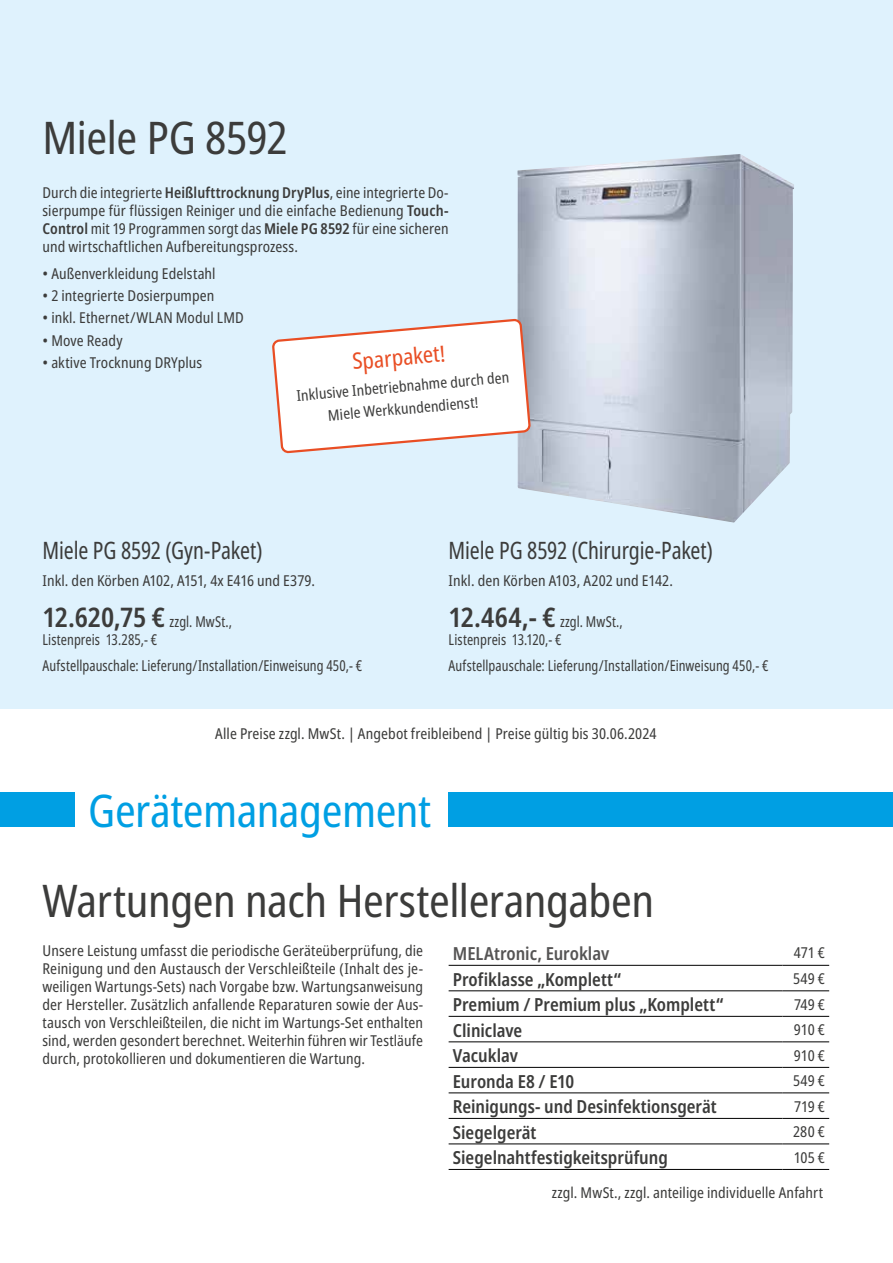
<style>
.page{position:relative;width:893px;height:1263px;background:#fff}
.page>*{position:absolute;margin:0;border:0;box-sizing:border-box;transform-origin:0 0}
.t1{font:condensed 45px "Noto Sans";letter-spacing:-.01em;color:#3c3c3b}
.t2{font:condensed 45px "Noto Sans";letter-spacing:-.01em;color:#009fe3}
.t3{font:condensed 24px "Noto Sans";letter-spacing:-.005em;color:#3c3c3b;scale:.9 1}
.t4{font:condensed 22.5px "Noto Sans";color:#e94e24}
.t5{font:600 condensed 18px "Noto Sans";color:#3c3c3b}
.t6{font:600 condensed 18px "Noto Sans";color:#555454}
.t7{font:condensed 15px/18px "Noto Sans";letter-spacing:.005em;color:#3c3c3b;text-align:justify}
.t8{font:condensed 15px/18px "Noto Sans";letter-spacing:.005em;color:#3c3c3b;scale:.9 1}
.s1{font-weight:600}
.s2{font-weight:600;font-size:27px}
</style>
<div class="page">
<div style="left:0;top:0;width:893px;height:708px;background:#dff2fd"></div>
<img style="left:517px;top:154px;width:277px;height:369px">
<svg style="left:273px;top:320px;width:257px;height:132px;background:#f7f3f3"></svg>
<hr style="left:449px;top:965px;width:333px;height:1px;background:#000">
<hr style="left:782px;top:965px;width:47px;height:1px;background:#000">
<hr style="left:449px;top:990px;width:333px;height:1px;background:#000">
<hr style="left:782px;top:990px;width:47px;height:1px;background:#000">
<hr style="left:449px;top:1016px;width:333px;height:1px;background:#000">
<hr style="left:782px;top:1016px;width:47px;height:1px;background:#000">
<hr style="left:449px;top:1041px;width:333px;height:1px;background:#000">
<hr style="left:782px;top:1041px;width:47px;height:1px;background:#000">
<hr style="left:449px;top:1067px;width:333px;height:1px;background:#000">
<hr style="left:782px;top:1067px;width:47px;height:1px;background:#000">
<hr style="left:449px;top:1093px;width:333px;height:1px;background:#000">
<hr style="left:782px;top:1093px;width:47px;height:1px;background:#000">
<hr style="left:449px;top:1118px;width:333px;height:1px;background:#000">
<hr style="left:782px;top:1118px;width:47px;height:1px;background:#000">
<hr style="left:449px;top:1144px;width:333px;height:1px;background:#000">
<hr style="left:782px;top:1144px;width:47px;height:1px;background:#000">
<hr style="left:449px;top:1169px;width:333px;height:1px;background:#000">
<hr style="left:782px;top:1169px;width:47px;height:1px;background:#000">
<div style="left:449px;top:792px;width:444px;height:35px;background:#009fe3"></div>
<div style="left:0;top:792px;width:74px;height:35px;background:#009fe3"></div>
<h1 class="t1" style="left:43px;top:106px;width:247px">Miele PG 8592</h1>
<p class="t7" style="left:43px;top:184px;width:408px">Durch die integrierte <span class="s1">Heißlufttrocknung DryPlus</span>, eine integrierte Do&shy;sierpumpe für flüssigen Reiniger und die einfache Bedienung <span class="s1">Touch-Control</span> mit 19 Programmen sorgt das <span class="s1">Miele PG 8592</span> für eine sicheren und wirtschaftlichen Aufbereitungsprozess.</p>
<p class="t7" style="left:43px;top:265px;width:175px">• Außenverkleidung Edelstahl</p>
<p class="t7" style="left:43px;top:287px;width:173px">• 2 integrierte Dosierpumpen</p>
<p class="t7" style="left:43px;top:309px;width:203px">• inkl. Ethernet/WLAN Modul LMD</p>
<p class="t7" style="left:43px;top:332px;width:82px">• Move Ready</p>
<p class="t7" style="left:43px;top:354px;width:161px">• aktive Trocknung DRYplus</p>
<h3 class="t4" style="left:351px;top:346px;width:95px;rotate:-5deg">Sparpaket!</h3>
<p class="t7" style="left:296px;top:385px;width:215px;line-height:22.2px;text-align:center;rotate:-5deg">Inklusive Inbetriebnahme durch den<br>Miele Werkkundendienst!</p>
<h2 class="t3" style="left:43px;top:534px;width:246px">Miele PG 8592 (Gyn-Paket)</h2>
<p class="t7" style="left:43px;top:572px;width:274px">Inkl. den Körben A102, A151, 4x E416 und E379.</p>
<p class="t8" style="left:43px;top:612px;width:212px"><span class="s2">12.620,75 €</span> zzgl. MwSt.,<br>Listenpreis 13.285,- €</p>
<p class="t8" style="left:43px;top:657px;width:357px">Aufstellpauschale: Lieferung/Installation/Einweisung 450,- €</p>
<h2 class="t3" style="left:449px;top:534px;width:295px">Miele PG 8592 (Chirurgie-Paket)</h2>
<p class="t7" style="left:449px;top:572px;width:226px">Inkl. den Körben A103, A202 und E142.</p>
<p class="t8" style="left:449px;top:612px;width:195px"><span class="s2">12.464,- €</span> zzgl. MwSt.,<br>Listenpreis 13.120,- €</p>
<p class="t8" style="left:449px;top:657px;width:357px">Aufstellpauschale: Lieferung/Installation/Einweisung 450,- €</p>
<p class="t7" style="left:215px;top:725px;width:443px">Alle Preise zzgl. MwSt. | Angebot freibleibend | Preise gültig bis 30.06.2024</p>
<h1 class="t2" style="left:88px;top:779px;width:345px">Gerätemanagement</h1>
<h1 class="t1" style="left:43px;top:869px;width:613px">Wartungen nach Herstellerangaben</h1>
<p class="t7" style="left:43px;top:942px;width:382px">Unsere Leistung umfasst die periodische Geräteüberprüfung, die Reinigung und den Austausch der Verschleißteile (Inhalt des je&shy;weiligen Wartungs-Sets) nach Vorgabe bzw. Wartungsanweisung der Hersteller. Zusätzlich anfallende Reparaturen sowie der Aus&shy;tausch von Verschleißteilen, die nicht im Wartungs-Set enthalten sind, werden gesondert berechnet. Weiterhin führen wir Testläufe durch, protokollieren und dokumentieren die Wartung.</p>
<p class="t6" style="left:453px;top:941px;width:158px">MELAtronic, Euroklav</p>
<p class="t7" style="left:794px;top:944px;width:33px">471 €</p>
<p class="t5" style="left:453px;top:966px;width:170px">Profiklasse „Komplett“</p>
<p class="t7" style="left:793px;top:970px;width:33px">549 €</p>
<p class="t5" style="left:453px;top:992px;width:272px">Premium / Premium plus „Komplett“</p>
<p class="t7" style="left:794px;top:995px;width:32px">749 €</p>
<p class="t5" style="left:453px;top:1017px;width:71px">Cliniclave</p>
<p class="t7" style="left:794px;top:1021px;width:33px">910 €</p>
<p class="t5" style="left:453px;top:1043px;width:67px">Vacuklav</p>
<p class="t7" style="left:794px;top:1046px;width:33px">910 €</p>
<p class="t5" style="left:453px;top:1068px;width:123px">Euronda E8 / E10</p>
<p class="t7" style="left:793px;top:1072px;width:33px">549 €</p>
<p class="t5" style="left:453px;top:1094px;width:265px">Reinigungs- und Desinfektionsgerät</p>
<p class="t7" style="left:794px;top:1097px;width:32px">719 €</p>
<p class="t5" style="left:453px;top:1119px;width:85px">Siegelgerät</p>
<p class="t7" style="left:793px;top:1123px;width:33px">280 €</p>
<p class="t5" style="left:453px;top:1145px;width:217px">Siegelnahtfestigkeitsprüfung</p>
<p class="t7" style="left:794px;top:1148px;width:33px">105 €</p>
<p class="t7" style="left:552px;top:1184px;width:273px">zzgl. MwSt., zzgl. anteilige individuelle Anfahrt</p>
</div>
